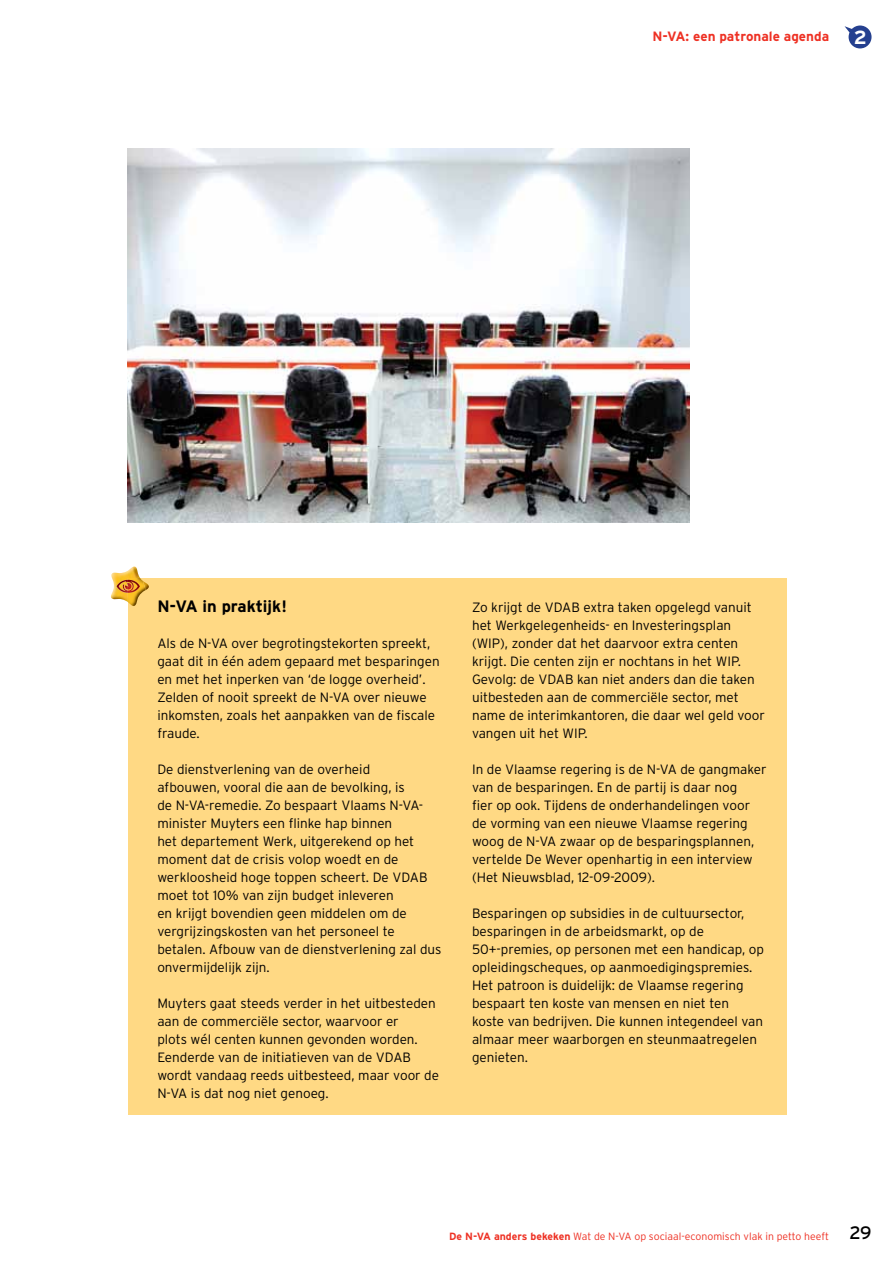
<style>
.page{position:relative;width:893px;height:1263px;background:#fff}
.page>*{position:absolute;margin:0;border:0;box-sizing:border-box;transform-origin:0 0}
.t1{font:700 19.05px "Interstate";color:#fff}
.t2{font:700 16.5px "Interstate";color:#000}
.t3{font:300 13.5px/18px "Interstate";color:#000}
.t4{font:700 13.5px "Interstate";color:#ee3124}
.t5{font:300 10.5px "Interstate";color:#ee3124}
.s1{font-weight:700}
.s2{font-weight:400;font-size:18px;color:#000}
</style>
<div class="page">
<svg style="left:844px;top:26px;width:27px;height:22px"></svg>
<div style="left:128px;top:578px;width:659px;height:536px;background:#ffd984"></div>
<img style="left:111px;top:567px;width:29px;height:35px">
<img style="left:128px;top:578px;width:14px;height:28px">
<svg style="left:117px;top:580px;width:32px;height:13px"></svg>
<img style="left:128px;top:149px;width:562px;height:373px">
<p class="t4" style="left:652px;top:28px;width:178px">N-VA: een patronale agenda</p>
<h1 class="t1" style="left:854px;top:26px;width:14px">2</h1>
<p class="t2" style="left:157px;top:596px;width:131px">N-VA in praktijk!</p>
<p class="t3" style="left:157px;top:634px;width:284px">Als de N-VA over begrotingstekorten spreekt, gaat dit in één adem gepaard met besparingen en met het inperken van ‘de logge overheid’.<br>Zelden of nooit spreekt de N-VA over nieuwe inkomsten, zoals het aanpakken van de fiscale fraude.</p>
<p class="t3" style="left:157px;top:760px;width:286px">De dienstverlening van de overheid<br>afbouwen, vooral die aan de bevolking, is<br>de N-VA-remedie. Zo bespaart Vlaams N-VA&shy;minister Muyters een flinke hap binnen<br>het departement Werk, uitgerekend op het moment dat de crisis volop woedt en de werkloosheid hoge toppen scheert. De VDAB moet tot 10% van zijn budget inleveren<br>en krijgt bovendien geen middelen om de vergrijzingskosten van het personeel te betalen. Afbouw van de dienstverlening zal dus onvermijdelijk zijn.</p>
<p class="t3" style="left:157px;top:994px;width:283px">Muyters gaat steeds verder in het uitbesteden aan de commerciële sector, waarvoor er<br>plots wél centen kunnen gevonden worden.<br>Eenderde van de initiatieven van de VDAB wordt vandaag reeds uitbesteed, maar voor de N-VA is dat nog niet genoeg.</p>
<p class="t3" style="left:472px;top:598px;width:294px">Zo krijgt de VDAB extra taken opgelegd vanuit het Werkgelegenheids- en Investeringsplan (WIP), zonder dat het daarvoor extra centen krijgt. Die centen zijn er nochtans in het WIP.<br>Gevolg: de VDAB kan niet anders dan die taken uitbesteden aan de commerciële sector, met name de interimkantoren, die daar wel geld voor vangen uit het WIP.</p>
<p class="t3" style="left:472px;top:760px;width:296px">In de Vlaamse regering is de N-VA de gangmaker van de besparingen. En de partij is daar nog<br>fier op ook. Tijdens de onderhandelingen voor de vorming van een nieuwe Vlaamse regering woog de N-VA zwaar op de besparingsplannen, vertelde De Wever openhartig in een interview (Het Nieuwsblad, 12-09-2009).</p>
<p class="t3" style="left:472px;top:904px;width:293px">Besparingen op subsidies in de cultuursector, besparingen in de arbeidsmarkt, op de 50+-premies, op personen met een handicap, op opleidingscheques, op aanmoedigingspremies.<br>Het patroon is duidelijk: de Vlaamse regering bespaart ten koste van mensen en niet ten koste van bedrijven. Die kunnen integendeel van almaar meer waarborgen en steunmaatregelen genieten.</p>
<p class="t5" style="left:449px;top:1230px;width:424px"><span class="s1">De N-VA anders bekeken</span> Wat de N-VA op sociaal-economisch vlak in petto heeft <span class="s2">29</span></p>
</div>
